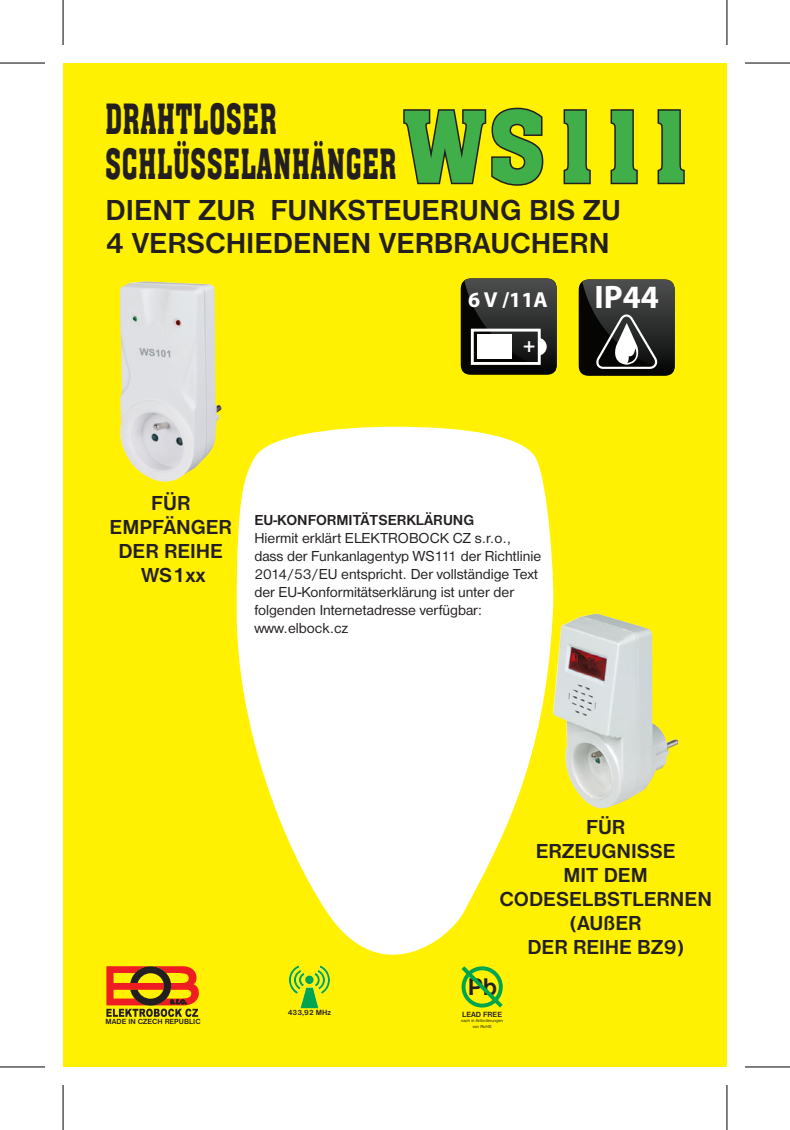
<style>
.page{position:relative;width:790px;height:1130px;background:#fff}
.page>*{position:absolute;margin:0;border:0;box-sizing:border-box;transform-origin:0 0}
.t1{font:500 108px "Aachen DEE";letter-spacing:-.025em;color:#40ae49}
.t2{font:500 45.3px/45px "Aachen DEE";letter-spacing:.03em;color:#231f20;scale:.66 1}
.t3{font:700 32.7px "Myriad Pro";color:#fff}
.t4{font:700 30px/33px "Nimbus Sans DOT";color:#231f20}
.t5{font:700 24.9px "Nimbus Sans DOT";color:#231f20}
.t6{font:700 21.6px "Myriad Pro";color:#fff}
.t7{font:700 21px/24px "Nimbus Sans DOT";color:#231f20;text-align:center}
.t8{font:700 20.4px "Myriad Pro";color:#fff}
.t9{font:15px/18px "Nimbus Sans DOT";color:#231f20}
.t10{font:700 15px "Nimbus Sans DOT";color:#231f20}
.t11{font:700 7.8px "Nimbus Sans DOT";color:#231f20}
.t12{font:4.5px/5.4px "Nimbus Sans DOT";color:#231f20;text-align:center}
</style>
<div class="page">
<div style="left:63px;top:63px;width:663px;height:1003px;background:#fff101"></div>
<svg style="left:236px;top:427px;width:318px;height:565px;fill:#fff"></svg>
<svg style="left:403px;top:107px;width:141px;height:79px"></svg>
<svg style="left:563px;top:109px;width:28px;height:76px"></svg>
<svg style="left:610px;top:109px;width:28px;height:76px"></svg>
<svg style="left:657px;top:109px;width:28px;height:76px"></svg>
<svg style="left:106px;top:966px;width:93px;height:50px"></svg>
<svg style="left:461px;top:966px;width:41px;height:41px"></svg>
<img style="left:286px;top:965px;width:46px;height:43px">
<img style="left:120px;top:281px;width:101px;height:200px">
<img style="left:552px;top:613px;width:126px;height:203px">
<div style="left:460px;top:278px;width:96px;height:97px;background:#050504;border-radius:11px"></div>
<svg style="left:464px;top:278px;width:92px;height:93px"></svg>
<div style="left:578px;top:279px;width:96px;height:97px;background:#050504;border-radius:11px"></div>
<svg style="left:582px;top:279px;width:92px;height:93px"></svg>
<svg style="left:727px;top:0;width:1px;height:45px"></svg>
<svg style="left:727px;top:1085px;width:1px;height:44px"></svg>
<hr style="left:0;top:62px;width:45px;height:2px;background:#000">
<hr style="left:744px;top:62px;width:45px;height:2px;background:#000">
<hr style="left:0;top:1066px;width:45px;height:1px;background:#000">
<hr style="left:744px;top:1066px;width:45px;height:1px;background:#000">
<hr style="left:62px;top:0;width:2px;height:45px;background:#000">
<hr style="left:62px;top:1084px;width:2px;height:45px;background:#000">
<hr style="left:726px;top:0;width:1px;height:45px;background:#000">
<hr style="left:726px;top:1084px;width:1px;height:45px;background:#000">
<h2 class="t2" style="left:106px;top:97px;width:442px">DRAHTLOSER<br>SCHLÜSSELANHÄNGER</h2>
<h1 class="t1" style="left:404px;top:86px;width:296px">WS111</h1>
<h3 class="t4" style="left:106px;top:194px;width:516px">DIENT ZUR FUNKSTEUERUNG BIS ZU<br>4 VERSCHIEDENEN VERBRAUCHERN</h3>
<h3 class="t6" style="left:468px;top:286px;width:81px">6 V /11A</h3>
<h3 class="t8" style="left:523px;top:332px;width:14px">+</h3>
<h3 class="t3" style="left:594px;top:276px;width:66px">IP44</h3>
<h3 class="t7" style="left:109px;top:491px;width:124px">FÜR<br>EMPFÄNGER<br>DER REIHE<br>WS1xx</h3>
<p class="t10" style="left:254px;top:512px;width:221px">EU-KONFORMITÄTSERKLÄRUNG</p>
<p class="t9" style="left:254px;top:529px;width:288px">Hiermit erklärt ELEKTROBOCK CZ s.r.o., dass der Funkanlagentyp WS111 der Richtlinie 2014/53/EU entspricht. Der vollständige Text der EU-Konformitätserklärung ist unter der folgenden Internetadresse verfügbar: www.elbock.cz</p>
<p class="t11" style="left:106px;top:1017px;width:96px">MADE IN CZECH REPUBLIC</p>
<p class="t11" style="left:288px;top:1008px;width:45px">433,92 MHz</p>
<h3 class="t7" style="left:499px;top:815px;width:214px">FÜR<br>ERZEUGNISSE<br>MIT DEM<br>CODESELBSTLERNEN (AUßER<br>DER REIHE BZ9)</h3>
<h3 class="t5" style="left:467px;top:973px;width:31px">Pb</h3>
<p class="t11" style="left:462px;top:1009px;width:41px">LEAD FREE</p>
<p class="t12" style="left:461px;top:1018px;width:44px">nach in Anforderungen von RoHS</p>
</div>
